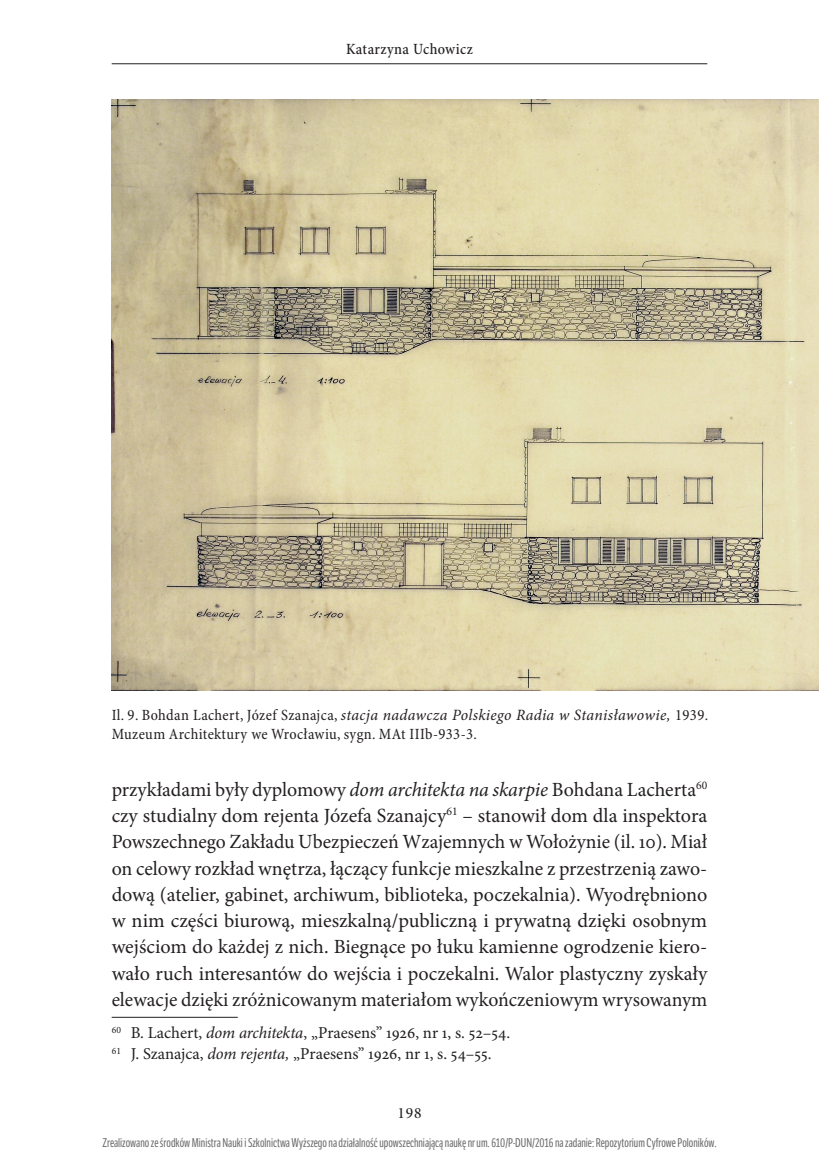
<style>
.page{position:relative;width:819px;height:1166px;background:#fff}
.page>*{position:absolute;margin:0;border:0;box-sizing:border-box;transform-origin:0 0}
.t1{font:20.12px/26.2px "Minion Pro";color:#231f20;text-align:justify}
.t2{font:16.62px/21px "Minion Pro";color:#231f20}
.t3{font:condensed 15.75px/19.2px "Minion Pro";letter-spacing:.025em;color:#231f20}
.t4{font:500 condensed 15.75px "Minion Pro";letter-spacing:.025em;color:#231f20}
.t5{font:15.75px "Minion Pro Medium Subh";color:#231f20}
.t6{font:12.25px "LFT Etica Compressed";color:#6b6b6b}
.s1{font-style:italic;font-stretch:normal}
.s2{font-style:italic}
</style>
<div class="page">
<hr style="left:112px;top:63px;width:595px;height:1px;background:#231f20">
<img style="left:112px;top:100px;width:707px;height:591px">
<hr style="left:112px;top:1017px;width:126px;height:1px;background:#231f20">
<p class="t4" style="left:346px;top:39px;width:128px">Katarzyna Uchowicz</p>
<p class="t3" style="left:112px;top:706px;width:598px">Il. 9. Bohdan Lachert, Józef Szanajca, <span class="s1">stacja nadawcza Polskiego Radia w Stanisławowie,</span> 1939.<br>Muzeum Architektury we Wrocławiu, sygn. MAt IIIb-933-3.</p>
<p class="t1" style="left:112px;top:776px;width:597px">przykładami były dyplomowy <span class="s2">dom architekta na skarpie</span> Bohdana Lacherta<sup>60 </sup>czy studialny dom rejenta Józefa Szanajcy<sup>61</sup> – stanowił dom dla inspektora Powszechnego Zakładu Ubezpieczeń Wzajemnych w Wołożynie (il. 10). Miał on celowy rozkład wnętrza, łączący funkcje mieszkalne z przestrzenią zawo&shy;dową (atelier, gabinet, archiwum, biblioteka, poczekalnia). Wyodrębniono w nim części biurową, mieszkalną/publiczną i prywatną dzięki osobnym wejściom do każdej z nich. Biegnące po łuku kamienne ogrodzenie kiero&shy;wało ruch interesantów do wejścia i poczekalni. Walor plastyczny zyskały elewacje dzięki zróżnicowanym materiałom wykończeniowym wrysowanym</p>
<p class="t2" style="left:112px;top:1022px;width:400px"><sup>60</sup> B. Lachert, <span class="s2">dom architekta</span>, „Praesens” 1926, nr 1, s. 52–54.<br><sup>61</sup> J. Szanajca, <span class="s2">dom rejenta,</span> „Praesens” 1926, nr 1, s. 54–55.</p>
<p class="t5" style="left:397px;top:1104px;width:25px">198</p>
<p class="t6" style="left:102px;top:1136px;width:615px">Zrealizowano ze środków Ministra Nauki i Szkolnictwa Wyższego na działalność upowszechniającą naukę nr um. 610/P-DUN/2016 na zadanie: Repozytorium Cyfrowe Poloników.</p>
</div>
